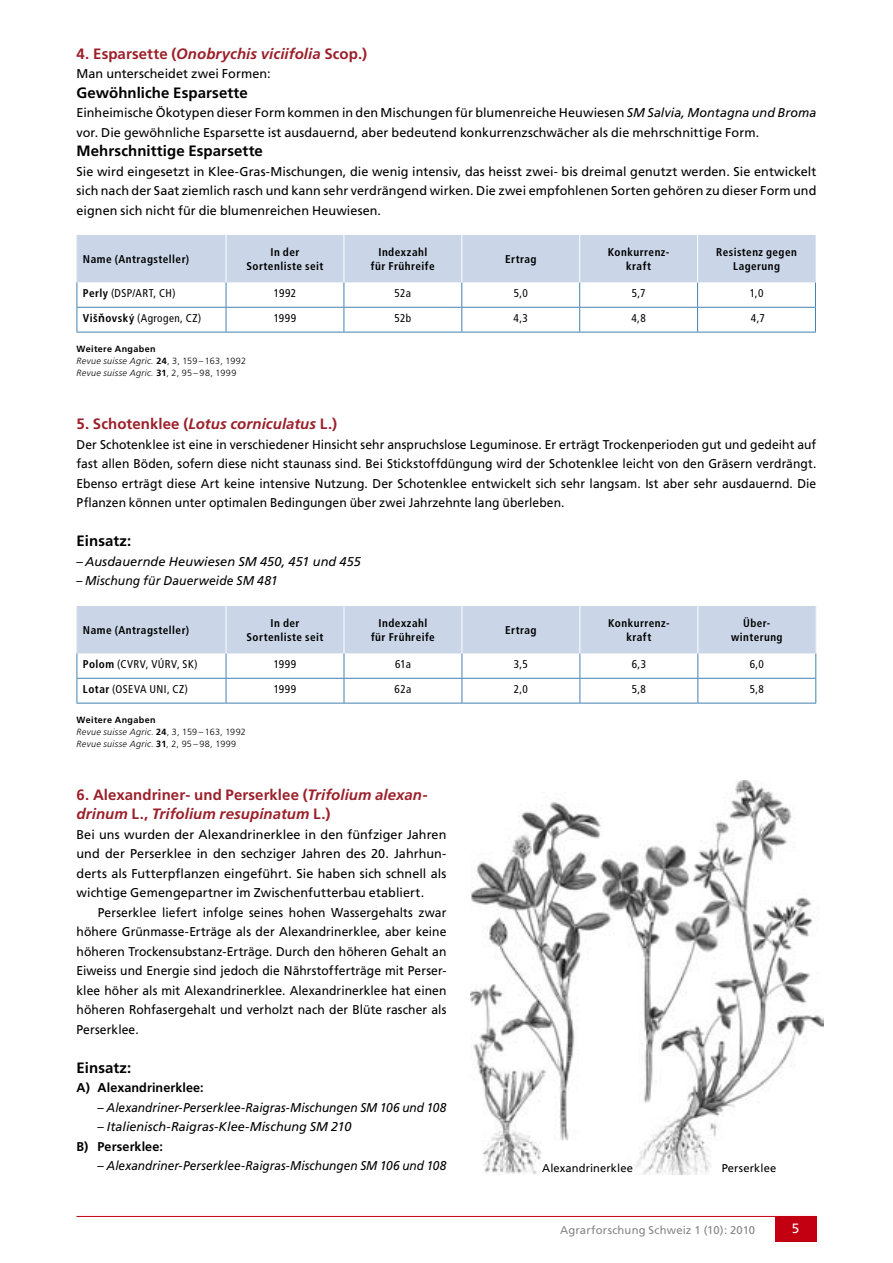
<style>
.page{position:relative;width:893px;height:1263px;background:#fff}
.page>*{position:absolute;margin:0;border:0;box-sizing:border-box;transform-origin:0 0}
.t1{font:italic 700 15px/19.5px "Frutiger LT Std";letter-spacing:.005em;color:#9b202a}
.t2{font:700 15px "Frutiger LT Std";letter-spacing:.005em;color:#000}
.t3{font:700 15px "Frutiger LT Std";letter-spacing:.005em;color:#9b202a}
.t4{font:13.5px "Frutiger LT Std";color:#fff}
.t5{font:12.75px/19.5px "Frutiger LT Std";letter-spacing:.005em;color:#000;text-align:justify;scale:.95 1}
.t6{font:12.75px/19.5px "Frutiger LT Std";letter-spacing:.005em;color:#000;text-align:justify}
.t7{font:italic 12.75px "Frutiger LT Std";letter-spacing:.005em;color:#000;scale:.93 1}
.t8{font:italic 12.75px "Frutiger LT Std";letter-spacing:.005em;color:#000}
.t9{font:700 12.75px "Frutiger LT Std";letter-spacing:.005em;color:#000}
.t10{font:italic 12.75px "Frutiger LT Std";letter-spacing:.005em;color:#000;scale:.95 1}
.t11{font:700 condensed 11.25px/13.5px "Frutiger LT Std";letter-spacing:.04em;color:#000;text-align:center}
.t12{font:condensed 11.25px "Frutiger LT Std";letter-spacing:.035em;color:#000}
.t13{font:11.25px "Frutiger LT Std";letter-spacing:.015em;color:#858585}
.t14{font:11.25px "Frutiger LT Std";letter-spacing:.01em;color:#000}
.t15{font:italic 300 9px/12px "Frutiger LT Std";letter-spacing:.035em;color:#000}
.s1{font-style:normal}
.s2{font-style:italic}
.s3{font-weight:700}
.s4{font-family:"Arial";font-weight:700;font-stretch:normal}
.s5{font-weight:700;font-style:normal}
</style>
<div class="page">
<hr style="left:77px;top:1216px;width:739px;height:1px;background:#c20012">
<div style="left:775px;top:1216px;width:41px;height:26px;background:#c20012"></div>
<svg style="left:77px;top:235px;width:739px;height:97px"></svg>
<hr style="left:77px;top:332px;width:149px;height:1px;background:#4282b1">
<hr style="left:226px;top:332px;width:118px;height:1px;background:#4282b1">
<hr style="left:344px;top:332px;width:118px;height:1px;background:#4282b1">
<hr style="left:462px;top:332px;width:118px;height:1px;background:#4282b1">
<hr style="left:580px;top:332px;width:118px;height:1px;background:#4282b1">
<hr style="left:698px;top:332px;width:118px;height:1px;background:#4282b1">
<hr style="left:226px;top:235px;width:1px;height:47px;background:#fff">
<hr style="left:344px;top:235px;width:1px;height:47px;background:#fff">
<hr style="left:461px;top:235px;width:1px;height:47px;background:#fff">
<hr style="left:579px;top:235px;width:1px;height:47px;background:#fff">
<hr style="left:697px;top:235px;width:1px;height:47px;background:#fff">
<hr style="left:77px;top:235px;width:1px;height:47px;background:#dce3ef">
<hr style="left:815px;top:235px;width:1px;height:47px;background:#dce3ef">
<svg style="left:77px;top:606px;width:739px;height:97px"></svg>
<hr style="left:77px;top:703px;width:149px;height:1px;background:#4282b1">
<hr style="left:226px;top:703px;width:118px;height:1px;background:#4282b1">
<hr style="left:344px;top:703px;width:118px;height:1px;background:#4282b1">
<hr style="left:462px;top:703px;width:118px;height:1px;background:#4282b1">
<hr style="left:580px;top:703px;width:118px;height:1px;background:#4282b1">
<hr style="left:698px;top:703px;width:118px;height:1px;background:#4282b1">
<hr style="left:226px;top:606px;width:1px;height:47px;background:#fff">
<hr style="left:344px;top:606px;width:1px;height:47px;background:#fff">
<hr style="left:462px;top:606px;width:1px;height:47px;background:#fff">
<hr style="left:579px;top:606px;width:1px;height:47px;background:#fff">
<hr style="left:697px;top:606px;width:1px;height:47px;background:#fff">
<hr style="left:77px;top:606px;width:1px;height:47px;background:#dce3ef">
<hr style="left:815px;top:606px;width:1px;height:47px;background:#dce3ef">
<img style="left:471px;top:780px;width:352px;height:394px">
<p class="t1" style="left:77px;top:44px;width:292px"><span class="s1">4. Esparsette (</span>Onobrychis viciifolia <span class="s1">Scop.)</span></p>
<p class="t6" style="left:77px;top:64px;width:196px">Man unterscheidet zwei Formen:</p>
<p class="t2" style="left:77px;top:83px;width:173px">Gewöhnliche Esparsette</p>
<p class="t6" style="left:77px;top:103px;width:741px">Einheimische Ökotypen dieser Form kommen in den Mischungen für blumenreiche Heuwiesen <span class="s2">SM Salvia, Montagna und Broma </span>vor. Die gewöhnliche Esparsette ist ausdauernd, aber bedeutend konkurrenzschwächer als die mehrschnittige Form.</p>
<p class="t2" style="left:77px;top:142px;width:188px">Mehrschnittige Esparsette</p>
<p class="t6" style="left:77px;top:161px;width:741px">Sie wird eingesetzt in Klee-Gras-Mischungen, die wenig intensiv, das heisst zwei- bis dreimal genutzt werden. Sie entwickelt sich nach der Saat ziemlich rasch und kann sehr verdrängend wirken. Die zwei empfohlenen Sorten gehören zu dieser Form und eignen sich nicht für die blumenreichen Heuwiesen.</p>
<p class="t11" style="left:83px;top:252px;width:108px">Name (Antragsteller)</p>
<p class="t11" style="left:246px;top:245px;width:78px">In der<br>Sortenliste seit</p>
<p class="t11" style="left:371px;top:245px;width:65px">Indexzahl für Frühreife</p>
<p class="t11" style="left:505px;top:252px;width:33px">Ertrag</p>
<p class="t11" style="left:608px;top:245px;width:63px">Konkurrenz&shy;kraft</p>
<p class="t11" style="left:716px;top:245px;width:82px">Resistenz gegen<br>Lagerung</p>
<p class="t12" style="left:83px;top:286px;width:94px"><span class="s3">Perly</span> (DSP/ART, CH)</p>
<p class="t12" style="left:274px;top:286px;width:24px">1992</p>
<p class="t12" style="left:395px;top:286px;width:18px">52a</p>
<p class="t12" style="left:514px;top:286px;width:16px">5,0</p>
<p class="t12" style="left:632px;top:286px;width:15px">5,7</p>
<p class="t12" style="left:750px;top:286px;width:15px">1,0</p>
<p class="t12" style="left:83px;top:311px;width:120px"><span class="s3">Viš</span><span class="s4">ň</span><span class="s3">ovský</span> (Agrogen, CZ)</p>
<p class="t12" style="left:274px;top:311px;width:24px">1999</p>
<p class="t12" style="left:394px;top:311px;width:18px">52b</p>
<p class="t12" style="left:513px;top:311px;width:16px">4,3</p>
<p class="t12" style="left:631px;top:311px;width:16px">4,8</p>
<p class="t12" style="left:751px;top:311px;width:16px">4,7</p>
<p class="t15" style="left:77px;top:343px;width:171px"><span class="s5">Weitere Angaben<br></span>Revue suisse Agric. <span class="s5">24</span><span class="s1">, 3, 159 – 163, 1992<br></span>Revue suisse Agric. <span class="s5">31</span><span class="s1">, 2, 95 – 98, 1999</span></p>
<p class="t3" style="left:77px;top:415px;width:262px">5. Schotenklee (<span class="s2">Lotus corniculatus</span> L.)</p>
<p class="t5" style="left:77px;top:434px;width:780px">Der Schotenklee ist eine in verschiedener Hinsicht sehr anspruchslose Leguminose. Er erträgt Trockenperioden gut und gedeiht auf fast allen Böden, sofern diese nicht staunass sind. Bei Stickstoffdüngung wird der Schotenklee leicht von den Gräsern verdrängt.<br>Ebenso erträgt diese Art keine intensive Nutzung. Der Schotenklee entwickelt sich sehr langsam. Ist aber sehr ausdauernd. Die Pflanzen können unter optimalen Bedingungen über zwei Jahrzehnte lang überleben.</p>
<p class="t2" style="left:77px;top:532px;width:56px">Einsatz:</p>
<p class="t8" style="left:77px;top:554px;width:286px"><span class="s1">–</span> Ausdauernde Heuwiesen SM 450, 451 und 455</p>
<p class="t10" style="left:77px;top:573px;width:213px"><span class="s1">–</span> Mischung für Dauerweide SM 481</p>
<p class="t11" style="left:83px;top:623px;width:108px">Name (Antragsteller)</p>
<p class="t11" style="left:247px;top:616px;width:78px">In der<br>Sortenliste seit</p>
<p class="t11" style="left:371px;top:616px;width:65px">Indexzahl für Frühreife</p>
<p class="t11" style="left:505px;top:623px;width:33px">Ertrag</p>
<p class="t11" style="left:608px;top:616px;width:63px">Konkurrenz&shy;kraft</p>
<p class="t11" style="left:731px;top:616px;width:53px">Über&shy;winterung</p>
<p class="t12" style="left:83px;top:657px;width:116px"><span class="s3">Polom</span> (CVRV, VÚRV, SK)</p>
<p class="t12" style="left:274px;top:657px;width:24px">1999</p>
<p class="t12" style="left:395px;top:657px;width:17px">61a</p>
<p class="t12" style="left:514px;top:657px;width:16px">3,5</p>
<p class="t12" style="left:632px;top:657px;width:16px">6,3</p>
<p class="t12" style="left:750px;top:657px;width:16px">6,0</p>
<p class="t12" style="left:83px;top:682px;width:107px"><span class="s3">Lotar</span> (OSEVA UNI, CZ)</p>
<p class="t12" style="left:274px;top:682px;width:24px">1999</p>
<p class="t12" style="left:395px;top:682px;width:18px">62a</p>
<p class="t12" style="left:514px;top:682px;width:16px">2,0</p>
<p class="t12" style="left:632px;top:682px;width:16px">5,8</p>
<p class="t12" style="left:750px;top:682px;width:16px">5,8</p>
<p class="t15" style="left:77px;top:714px;width:171px"><span class="s5">Weitere Angaben<br></span>Revue suisse Agric<span class="s1">.</span> <span class="s5">24</span><span class="s1">, 3, 159 – 163, 1992<br></span>Revue suisse Agric<span class="s1">.</span> <span class="s5">31</span><span class="s1">, 2, 95 – 98, 1999</span></p>
<p class="t1" style="left:77px;top:785px;width:353px"><span class="s1">6. Alexandriner- und Perserklee (</span>Trifolium alexan&shy;drinum <span class="s1">L.,</span> Trifolium resupinatum <span class="s1">L.)</span></p>
<p class="t6" style="left:77px;top:824px;width:371px">Bei uns wurden der Alexandrinerklee in den fünfziger Jahren und der Perserklee in den sechziger Jahren des 20. Jahrhun&shy;derts als Futterpflanzen eingeführt. Sie haben sich schnell als wichtige Gemengepartner im Zwischenfutterbau etabliert.</p>
<p class="t5" style="left:77px;top:902px;width:391px;text-indent:21px">Perserklee liefert infolge seines hohen Wassergehalts zwar höhere Grünmasse-Erträge als der Alexandrinerklee, aber keine höheren Trockensubstanz-Erträge. Durch den höheren Gehalt an Eiweiss und Energie sind jedoch die Nährstofferträge mit Perser&shy;klee höher als mit Alexandrinerklee. Alexandrinerklee hat einen höheren Rohfasergehalt und verholzt nach der Blüte rascher als Perserklee.</p>
<p class="t2" style="left:77px;top:1058px;width:56px">Einsatz:</p>
<p class="t9" style="left:77px;top:1080px;width:129px">A) Alexandrinerklee:</p>
<p class="t7" style="left:98px;top:1100px;width:377px"><span class="s1">–</span> Alexandriner-Perserklee-Raigras-Mischungen SM 106 und 108</p>
<p class="t8" style="left:98px;top:1119px;width:256px">– Italienisch-Raigras-Klee-Mischung SM 210</p>
<p class="t9" style="left:77px;top:1139px;width:88px">B) Perserklee:</p>
<p class="t7" style="left:98px;top:1158px;width:377px"><span class="s1">–</span> Alexandriner-Perserklee-Raigras-Mischungen SM 106 und 108</p>
<p class="t14" style="left:542px;top:1161px;width:92px">Alexandrinerklee</p>
<p class="t14" style="left:722px;top:1161px;width:56px">Perserklee</p>
<p class="t13" style="left:560px;top:1223px;width:197px">Agrarforschung Schweiz 1 (10): 2010</p>
<p class="t4" style="left:792px;top:1221px;width:9px">5</p>
</div>
